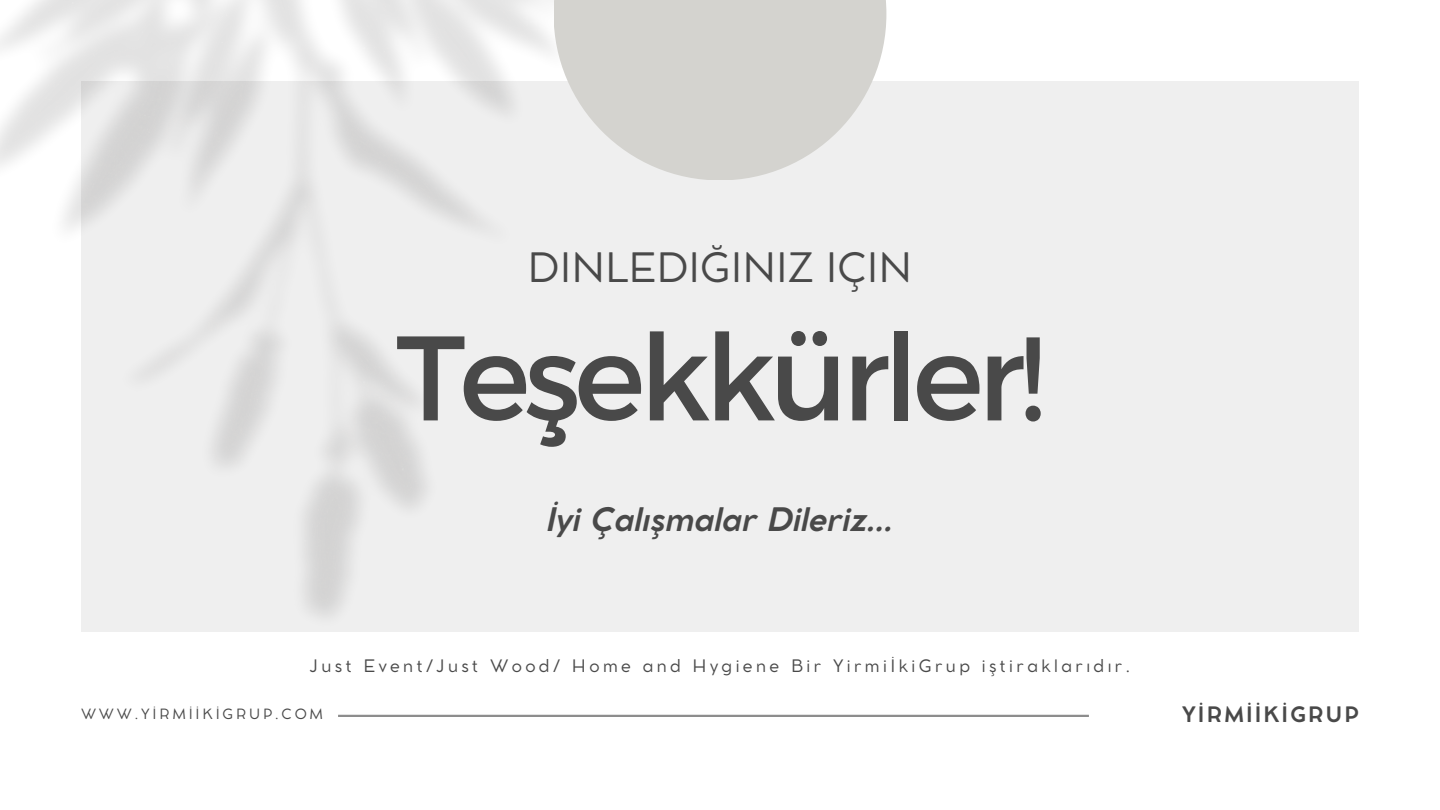
<style>
.page{position:relative;width:1440px;height:810px;background:#fff}
.page>*{position:absolute;margin:0;border:0;box-sizing:border-box;transform-origin:0 0}
.t1{font:120px "Kief Montaser Regular";letter-spacing:-.05em;color:#494949}
.t2{font:40px "Cocomat Pro";color:#494949}
.t3{font:italic 700 32px "Cocomat Pro";color:#494949}
.t4{font:700 21.1px "Cocomat Pro";letter-spacing:.1em;color:#494949}
.t5{font:17px "Cocomat Pro";letter-spacing:.2em;color:#494949}
.t6{font:14px "Cocomat Pro";letter-spacing:.2em;color:#494949}
</style>
<div class="page">
<div style="left:81px;top:81px;width:1278px;height:551px;background:#efefef"></div>
<svg style="left:554px;top:0;width:332px;height:180px;fill:#d4d3cf"></svg>
<hr style="left:338px;top:715px;width:751px;height:2px;background:#8d8d8d">
<h1 class="t2" style="left:528px;top:252px;width:386px">DINLEDIĞINIZ IÇIN</h1>
<p class="t1" style="left:396px;top:304px;width:649px">Teşekkürler!</p>
<h2 class="t3" style="left:547px;top:507px;width:348px">İyi Çalışmalar Dileriz...</h2>
<h4 class="t5" style="left:310px;top:659px;width:822px">Just Event/Just Wood/ Home and Hygiene Bir YirmiİkiGrup iştiraklarıdır.</h4>
<h3 class="t6" style="left:81px;top:709px;width:244px">WWW.YİRMİİKİGRUP.COM</h3>
<h5 class="t4" style="left:1182px;top:706px;width:178px">YİRMİİKİGRUP</h5>
</div>
